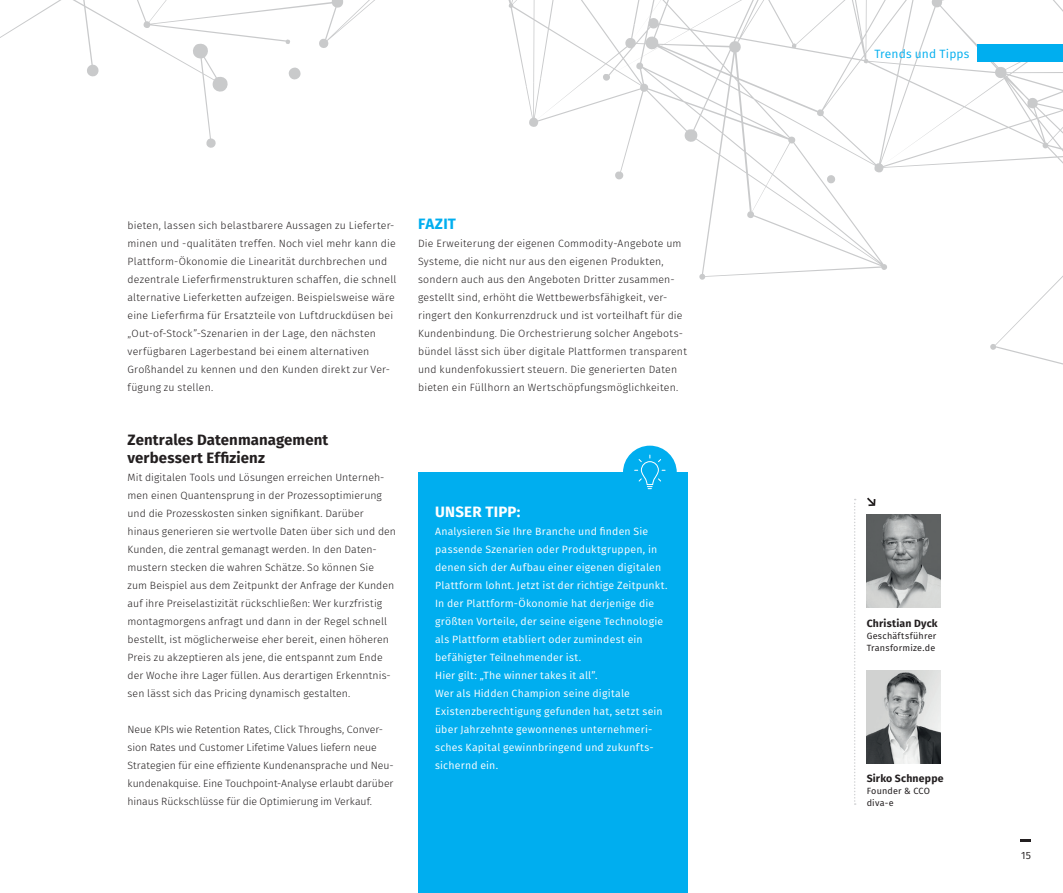
<style>
.page{position:relative;width:1063px;height:893px;background:#fff}
.page>*{position:absolute;margin:0;border:0;box-sizing:border-box;transform-origin:0 0}
.t1{font:700 15px/18px "Fira Sans";letter-spacing:.005em;color:#231f20}
.t2{font:700 15px "Fira Sans";letter-spacing:.015em;color:#fff}
.t3{font:700 15px "Fira Sans";letter-spacing:.015em;color:#00aeef}
.t4{font:12px "Fira Sans";letter-spacing:.01em;color:#00aeef}
.t5{font:300 10.5px/18px "Fira Sans";letter-spacing:.015em;color:#231f20}
.t6{font:10.5px/18px "Fira Sans";letter-spacing:.015em;color:#fff}
.t7{font:300 10.5px/18px "Fira Sans";letter-spacing:-.005em;color:#231f20}
.t8{font:700 10.5px "Fira Sans";letter-spacing:.02em;color:#231f20}
.t9{font:10.5px "Fira Sans";color:#231f20}
.t10{font:9px/12px "Fira Sans";letter-spacing:.025em;color:#231f20}
</style>
<div class="page">
<svg style="left:526px;top:0;width:537px;height:523px"></svg>
<svg style="left:0;top:0;width:843px;height:170px"></svg>
<svg style="left:826px;top:175px;width:10px;height:9px"></svg>
<svg style="left:288px;top:67px;width:13px;height:13px"></svg>
<div style="left:418px;top:473px;width:269px;height:420px;background:#00aeef"></div>
<div style="left:623px;top:446px;width:54px;height:53px;background:#00aeef;border-radius:50%"></div>
<svg style="left:634px;top:454px;width:32px;height:36px"></svg>
<svg style="left:1020px;top:840px;width:11px;height:2px"></svg>
<div style="left:978px;top:44px;width:85px;height:17px;background:#00aeef"></div>
<svg style="left:854px;top:499px;width:2px;height:306px"></svg>
<img style="left:867px;top:670px;width:74px;height:93px">
<img style="left:867px;top:515px;width:74px;height:93px">
<svg style="left:867px;top:498px;width:8px;height:8px"></svg>
<p class="t5" style="left:128px;top:216px;width:270px">bieten, lassen sich belastbarere Aussagen zu Lieferter&shy;minen und -qualitäten treffen. Noch viel mehr kann die Plattform-Ökonomie die Linearität durchbrechen und dezentrale Lieferfirmenstrukturen schaffen, die schnell alternative Lieferketten aufzeigen. Beispielsweise wäre eine Lieferfirma für Ersatzteile von Luftdruckdüsen bei „Out-of-Stock”-Szenarien in der Lage, den nächsten verfügbaren Lagerbestand bei einem alternativen Großhandel zu kennen und den Kunden direkt zur Ver&shy;fügung zu stellen.</p>
<p class="t1" style="left:128px;top:429px;width:202px">Zentrales Datenmanagement verbessert Effizienz</p>
<p class="t5" style="left:128px;top:468px;width:270px">Mit digitalen Tools und Lösungen erreichen Unterneh&shy;men einen Quantensprung in der Prozessoptimierung und die Prozesskosten sinken signifikant. Darüber hinaus generieren sie wertvolle Daten über sich und den Kunden, die zentral gemanagt werden. In den Daten&shy;mustern stecken die wahren Schätze. So können Sie zum Beispiel aus dem Zeitpunkt der Anfrage der Kunden auf ihre Preiselastizität rückschließen: Wer kurzfristig montagmorgens anfragt und dann in der Regel schnell bestellt, ist möglicherweise eher bereit, einen höheren Preis zu akzeptieren als jene, die entspannt zum Ende der Woche ihre Lager füllen. Aus derartigen Erkenntnis&shy;sen lässt sich das Pricing dynamisch gestalten.</p>
<p class="t7" style="left:128px;top:720px;width:267px">Neue KPIs wie Retention Rates, Click Throughs, Conver&shy;sion Rates und Customer Lifetime Values liefern neue Strategien für eine effiziente Kundenansprache und Neu&shy;kundenakquise. Eine Touchpoint-Analyse erlaubt darüber hinaus Rückschlüsse für die Optimierung im Verkauf.</p>
<p class="t3" style="left:418px;top:211px;width:39px">FAZIT</p>
<p class="t5" style="left:418px;top:234px;width:270px">Die Erweiterung der eigenen Commodity-Angebote um Systeme, die nicht nur aus den eigenen Produkten, sondern auch aus den Angeboten Dritter zusammen&shy;gestellt sind, erhöht die Wettbewerbsfähigkeit, ver&shy;ringert den Konkurrenzdruck und ist vorteilhaft für die Kundenbindung. Die Orchestrierung solcher Angebots&shy;bündel lässt sich über digitale Plattformen transparent und kundenfokussiert steuern. Die generierten Daten bieten ein Füllhorn an Wertschöpfungsmöglichkeiten.</p>
<p class="t2" style="left:435px;top:499px;width:87px">UNSER TIPP:</p>
<p class="t6" style="left:435px;top:522px;width:234px">Analysieren Sie Ihre Branche und finden Sie passende Szenarien oder Produktgruppen, in denen sich der Aufbau einer eigenen digitalen Plattform lohnt. Jetzt ist der richtige Zeitpunkt.<br>In der Plattform-Ökonomie hat derjenige die größten Vorteile, der seine eigene Technologie als Plattform etabliert oder zumindest ein</p>
<p class="t6" style="left:435px;top:648px;width:148px">befähigter Teilnehmender ist.</p>
<p class="t6" style="left:435px;top:666px;width:164px">Hier gilt: „The winner takes it all”.</p>
<p class="t6" style="left:435px;top:684px;width:196px">Wer als Hidden Champion seine digitale</p>
<p class="t6" style="left:435px;top:702px;width:229px">Existenzberechtigung gefunden hat, setzt sein über Jahrzehnte gewonnenes unternehmeri&shy;sches Kapital gewinnbringend und zukunfts&shy;sichernd ein.</p>
<p class="t4" style="left:875px;top:45px;width:96px">Trends und Tipps</p>
<p class="t8" style="left:867px;top:614px;width:72px">Christian Dyck</p>
<p class="t10" style="left:867px;top:629px;width:71px">Geschäftsführer</p>
<p class="t10" style="left:867px;top:641px;width:70px">Transformize.de</p>
<p class="t8" style="left:867px;top:770px;width:78px">Sirko Schneppe</p>
<p class="t10" style="left:867px;top:785px;width:65px">Founder &amp; CCO diva-e</p>
<p class="t9" style="left:1021px;top:847px;width:11px">15</p>
</div>
